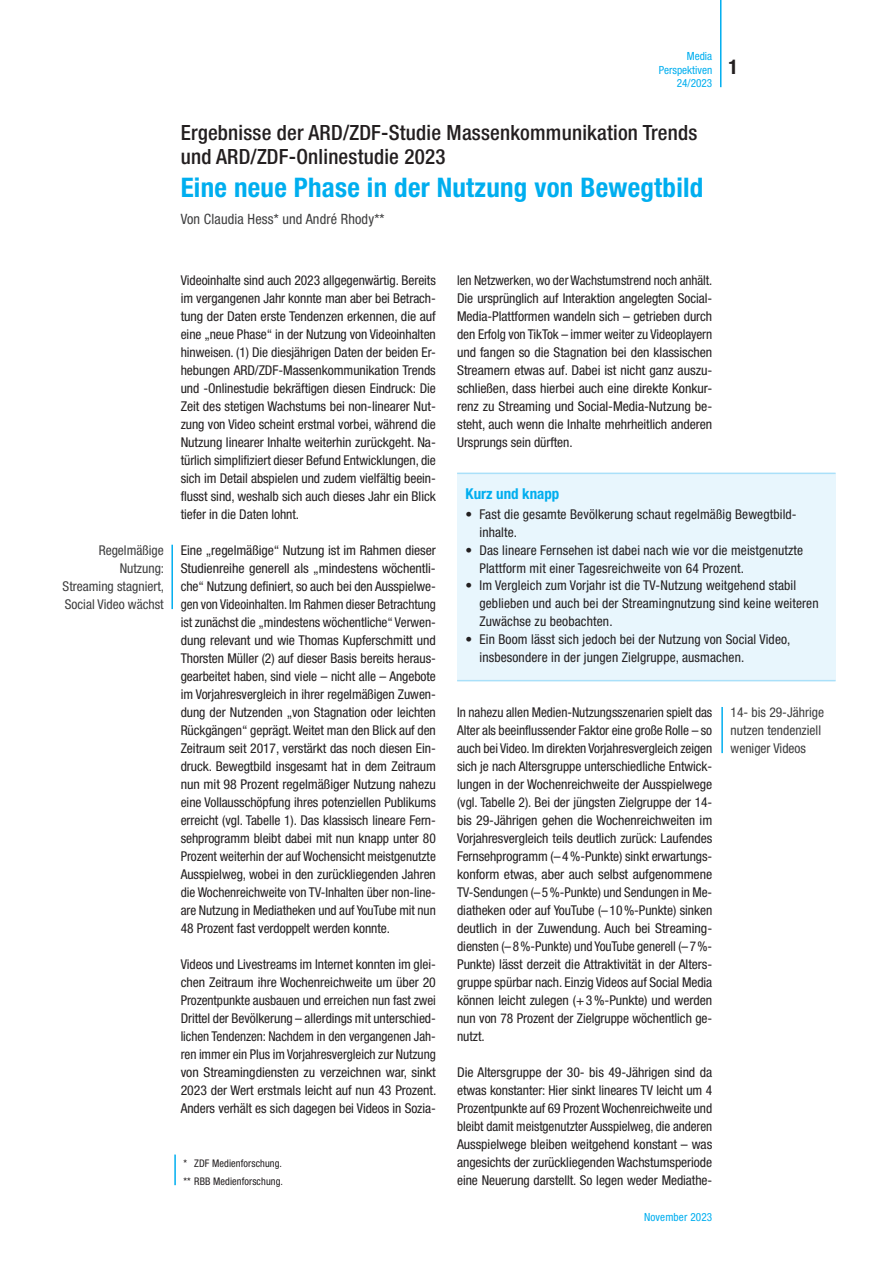
<style>
.page{position:relative;width:893px;height:1263px;background:#fff}
.page>*{position:absolute;margin:0;border:0;box-sizing:border-box;transform-origin:0 0}
.t1{font:700 condensed 27px "Helvetica Neue LT Std";letter-spacing:.01em;color:#00aeef}
.t2{font:500 condensed 21px/24px "Helvetica Neue LT Std";letter-spacing:.01em;color:#231f20}
.t3{font:700 condensed 20.25px "Helvetica Neue LT Std";color:#231f20}
.t4{font:700 condensed 15px "Helvetica Neue LT Std";color:#00aeef}
.t5{font:condensed 14.25px "Helvetica Neue LT Std";letter-spacing:.01em;color:#3e3e3f}
.t6{font:condensed 13.5px/18px "Helvetica Neue LT Std";letter-spacing:.01em;color:#231f20;text-align:justify}
.t7{font:condensed 13.5px/18px "Helvetica Neue LT Std";color:#3e3e3f;text-align:right}
.t8{font:condensed 11.25px/13.5px "Helvetica Neue LT Std";color:#00aeef;text-align:right}
.t9{font:condensed 10.5px/18px "Helvetica Neue LT Std";letter-spacing:.01em;color:#231f20}
</style>
<div class="page">
<hr style="left:720px;top:0;width:1px;height:87px;background:#00aeef">
<div style="left:457px;top:473px;width:379px;height:208px;background:#e8f6fd"></div>
<hr style="left:457px;top:473px;width:379px;height:1px;background:#aae0f9">
<hr style="left:457px;top:680px;width:379px;height:1px;background:#aae0f9">
<hr style="left:171px;top:545px;width:2px;height:64px;background:#00aeef">
<hr style="left:721px;top:707px;width:2px;height:46px;background:#00aeef">
<hr style="left:174px;top:1154px;width:2px;height:31px;background:#00aeef">
<p class="t8" style="left:659px;top:49px;width:55px">Media<br>Perspektiven<br>24/2023</p>
<h3 class="t3" style="left:728px;top:54px;width:11px">1</h3>
<h2 class="t2" style="left:181px;top:120px;width:518px">Ergebnisse der ARD/ZDF-Studie Massenkommunikation Trends und ARD/ZDF-Onlinestudie 2023</h2>
<h1 class="t1" style="left:181px;top:171px;width:524px">Eine neue Phase in der Nutzung von Bewegtbild</h1>
<p class="t5" style="left:181px;top:210px;width:205px">Von Claudia Hess* und André Rhody**</p>
<p class="t7" style="left:63px;top:541px;width:103px">Regelmäßige<br>Nutzung:<br>Streaming stagniert,<br>Social Video wächst</p>
<p class="t6" style="left:181px;top:271px;width:257px">Videoinhalte sind auch 2023 allgegenwärtig. Bereits im vergangenen Jahr konnte man aber bei Betrach&shy;tung der Daten erste Tendenzen erkennen, die auf eine „neue Phase“ in der Nutzung von Videoinhalten hinweisen. (1) Die diesjährigen Daten der beiden Er&shy;hebungen ARD/ZDF-Massenkommunikation Trends und -Onlinestudie bekräftigen diesen Eindruck: Die Zeit des stetigen Wachstums bei non-linearer Nut&shy;zung von Video scheint erstmal vorbei, während die Nutzung linearer Inhalte weiterhin zurückgeht. Na&shy;türlich simplifiziert dieser Befund Entwicklungen, die sich im Detail abspielen und zudem vielfältig beein&shy;flusst sind, weshalb sich auch dieses Jahr ein Blick tiefer in die Daten lohnt.</p>
<p class="t6" style="left:181px;top:541px;width:257px">Eine „regelmäßige“ Nutzung ist im Rahmen dieser Studienreihe generell als „mindestens wöchentli&shy;che“ Nutzung definiert, so auch bei den Ausspielwe&shy;gen von Videoinhalten. Im Rahmen dieser Betrachtung ist zunächst die „mindestens wöchentliche“ Verwen&shy;dung relevant und wie Thomas Kupferschmitt und Thorsten Müller (2) auf dieser Basis bereits heraus&shy;gearbeitet haben, sind viele – nicht alle – Angebote im Vorjahresvergleich in ihrer regelmäßigen Zuwen&shy;dung der Nutzenden „von Stagnation oder leichten Rückgängen“ geprägt. Weitet man den Blick auf den Zeitraum seit 2017, verstärkt das noch diesen Ein&shy;druck. Bewegtbild insgesamt hat in dem Zeitraum nun mit 98 Prozent regelmäßiger Nutzung nahezu eine Vollausschöpfung ihres potenziellen Publikums erreicht (vgl. Tabelle 1). Das klassisch lineare Fern&shy;sehprogramm bleibt dabei mit nun knapp unter 80<br>Prozent weiterhin der auf Wochensicht meistgenutzte Ausspielweg, wobei in den zurückliegenden Jahren die Wochenreichweite von TV-Inhalten über non-line&shy;are Nutzung in Mediatheken und auf YouTube mit nun 48 Prozent fast verdoppelt werden konnte.</p>
<p class="t6" style="left:181px;top:955px;width:257px">Videos und Livestreams im Internet konnten im glei&shy;chen Zeitraum ihre Wochenreichweite um über 20<br>Prozentpunkte ausbauen und erreichen nun fast zwei Drittel der Bevölkerung – allerdings mit unterschied&shy;lichen Tendenzen: Nachdem in den vergangenen Jah&shy;ren immer ein Plus im Vorjahresvergleich zur Nutzung von Streamingdiensten zu verzeichnen war, sinkt 2023 der Wert erstmals leicht auf nun 43 Prozent.<br>Anders verhält es sich dagegen bei Videos in Sozia-</p>
<p class="t9" style="left:184px;top:1154px;width:101px">* ZDF Medienforschung. ** RBB Medienforschung.</p>
<p class="t6" style="left:457px;top:271px;width:257px">len Netzwerken, wo der Wachstumstrend noch anhält.<br>Die ursprünglich auf Interaktion angelegten Social-Media-Plattformen wandeln sich – getrieben durch den Erfolg von TikTok – immer weiter zu Videoplayern und fangen so die Stagnation bei den klassischen Streamern etwas auf. Dabei ist nicht ganz auszu&shy;schließen, dass hierbei auch eine direkte Konkur&shy;renz zu Streaming und Social-Media-Nutzung be&shy;steht, auch wenn die Inhalte mehrheitlich anderen Ursprungs sein dürften.</p>
<p class="t4" style="left:466px;top:484px;width:95px">Kurz und knapp</p>
<p class="t6" style="left:479px;top:505px;width:317px;text-indent:-14px">• Fast die gesamte Bevölkerung schaut regelmäßig Bewegtbild&shy;inhalte.</p>
<p class="t6" style="left:479px;top:541px;width:325px;text-indent:-14px">• Das lineare Fernsehen ist dabei nach wie vor die meistgenutzte<br>Plattform mit einer Tagesreichweite von 64 Prozent.</p>
<p class="t6" style="left:479px;top:577px;width:341px;text-align:left;text-indent:-14px">• Im Vergleich zum Vorjahr ist die TV-Nutzung weitgehend stabil geblieben und auch bei der Streamingnutzung sind keine weiteren<br>Zuwächse zu beobachten.</p>
<p class="t6" style="left:479px;top:630px;width:313px;text-indent:-14px">• Ein Boom lässt sich jedoch bei der Nutzung von Social Video, insbesondere in der jungen Zielgruppe, ausmachen.</p>
<p class="t6" style="left:457px;top:703px;width:257px">In nahezu allen Medien-Nutzungsszenarien spielt das Alter als beeinflussender Faktor eine große Rolle – so auch bei Video. Im direkten Vorjahresvergleich zeigen sich je nach Altersgruppe unterschiedliche Entwick&shy;lungen in der Wochenreichweite der Ausspielwege (vgl. Tabelle 2). Bei der jüngsten Zielgruppe der 14- bis 29-Jährigen gehen die Wochenreichweiten im Vorjahresvergleich teils deutlich zurück: Laufendes Fernsehprogramm (–4%-Punkte) sinkt erwartungs&shy;konform etwas, aber auch selbst aufgenommene TV-Sendungen (–5%-Punkte) und Sendungen in Me&shy;diatheken oder auf YouTube (–10%-Punkte) sinken deutlich in der Zuwendung. Auch bei Streaming&shy;diensten (–8%-Punkte) und YouTube generell (–7%- Punkte) lässt derzeit die Attraktivität in der Alters&shy;gruppe spürbar nach. Einzig Videos auf Social Media können leicht zulegen (+3%-Punkte) und werden nun von 78 Prozent der Zielgruppe wöchentlich ge&shy;nutzt.</p>
<p class="t6" style="left:457px;top:1063px;width:257px">Die Altersgruppe der 30- bis 49-Jährigen sind da etwas konstanter: Hier sinkt lineares TV leicht um 4<br>Prozentpunkte auf 69 Prozent Wochenreichweite und bleibt damit meistgenutzter Ausspielweg, die anderen Ausspielwege bleiben weitgehend konstant – was angesichts der zurückliegenden Wachstumsperiode eine Neuerung darstellt. So legen weder Mediathe-</p>
<p class="t8" style="left:644px;top:1210px;width:70px">November 2023</p>
<p class="t7" style="left:731px;top:703px;width:95px;text-align:left">14- bis 29-Jährige nutzen tendenziell weniger Videos</p>
</div>
